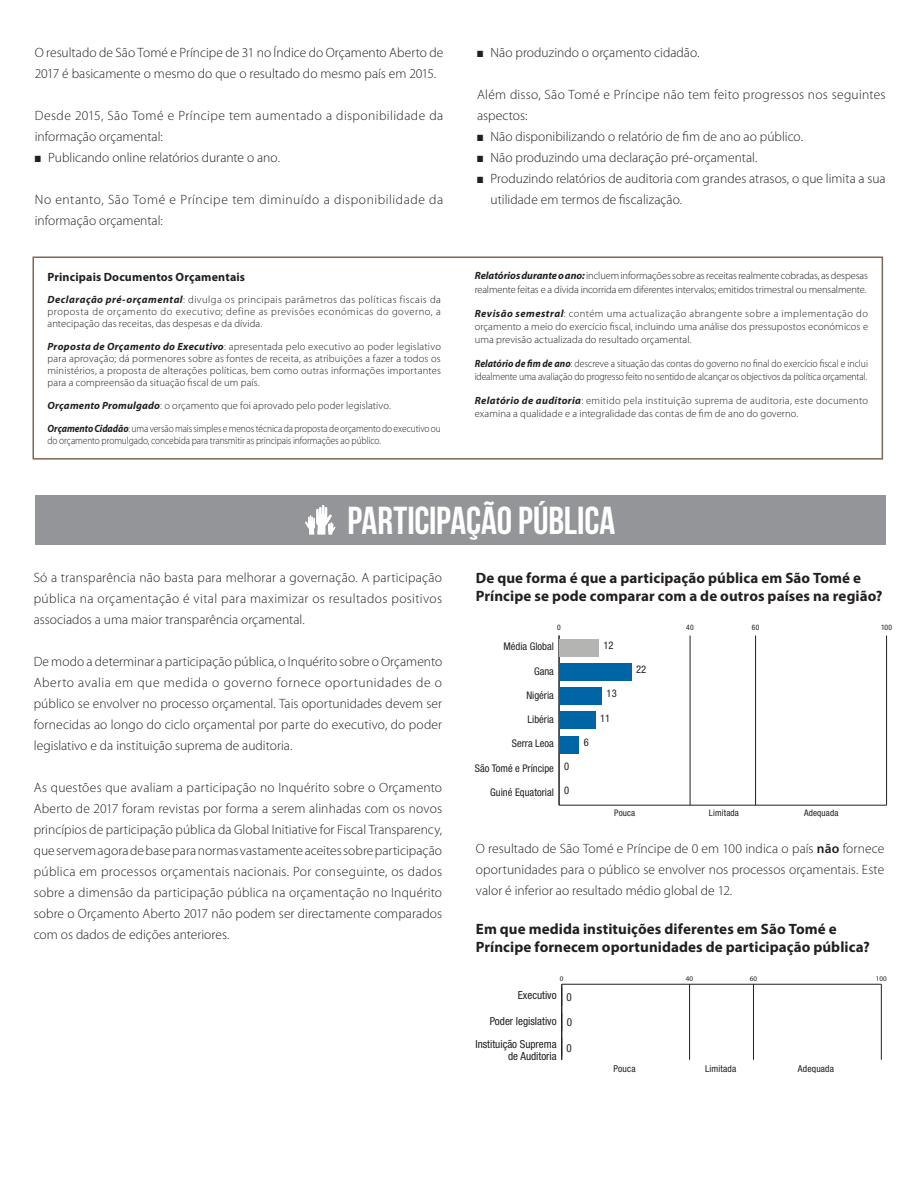
<style>
.page{position:relative;width:918px;height:1188px;background:#fff}
.page>*{position:absolute;margin:0;border:0;box-sizing:border-box;transform-origin:0 0}
.t1{font:39px "Bebas Neue";letter-spacing:-.005em;color:#fff}
.Text__Bold_Headings{font:700 15px/18px "Myriad Pro";letter-spacing:.005em;color:#231f20}
.Text{font:300 13.5px/21px "Myriad Pro";letter-spacing:.005em;color:#231f20;text-align:justify}
.Text-2{font:300 13.5px/21px "Myriad Pro";letter-spacing:.03em;color:#231f20}
.Text-3{font:300 13.5px/21px "Myriad Pro";letter-spacing:.035em;color:#231f20}
.Text__Key_Doc_Defini{font:700 12px "Myriad Pro";letter-spacing:.015em;color:#231f20}
.t2{font:condensed 11.1px/11.9px "Helvetica Neue LT Std";color:#231f20;text-align:right}
.Text__Key_Doc_Defini-2{font:300 10.5px/12px "Myriad Pro";letter-spacing:-.005em;color:#231f20;text-align:justify}
.Text__Key_Doc_Defini-3{font:300 10.5px/13.2px "Myriad Pro";letter-spacing:-.005em;color:#231f20;scale:.92 1}
.Text__Key_Doc_Defini-4{font:300 10.5px/12px "Myriad Pro";letter-spacing:-.005em;color:#231f20;scale:.9 1}
.Text__Key_Doc_Defini-5{font:300 10.5px/13.2px "Myriad Pro";letter-spacing:.02em;color:#231f20}
.t3{font:condensed 10.5px "Helvetica Neue LT Std";color:#231f20}
.t4{font:condensed 9.45px "Helvetica Neue LT Std";letter-spacing:.015em;color:#231f20}
.t5{font:condensed 9px "Helvetica Neue LT Std";letter-spacing:.015em;color:#231f20}
.t6{font:condensed 7.5px "Helvetica Neue LT Std";letter-spacing:.04em;color:#231f20}
.t7{font:7.05px "Myriad Pro";color:#231f20}
.s1{font-weight:700;font-style:italic}
.s2{font-weight:600}
</style>
<div class="page">
<div style="left:33px;top:256px;width:850px;height:204px;border:2px solid #7e6754"></div>
<hr style="left:562px;top:984px;width:319px;height:1px;background:#231f20">
<hr style="left:689px;top:984px;width:1px;height:76px;background:#231f20">
<hr style="left:753px;top:984px;width:1px;height:76px;background:#231f20">
<hr style="left:881px;top:984px;width:1px;height:76px;background:#231f20">
<hr style="left:561px;top:984px;width:1px;height:76px;background:#231f20">
<hr style="left:559px;top:805px;width:328px;height:1px;background:#231f20">
<hr style="left:690px;top:636px;width:1px;height:169px;background:#231f20">
<hr style="left:755px;top:636px;width:1px;height:169px;background:#231f20">
<hr style="left:886px;top:636px;width:1px;height:169px;background:#231f20">
<hr style="left:559px;top:636px;width:1px;height:169px;background:#231f20">
<div style="left:559px;top:639px;width:39px;height:17px;background:#b4b4b3"></div>
<div style="left:559px;top:663px;width:72px;height:18px;background:#0065a4"></div>
<div style="left:559px;top:687px;width:43px;height:18px;background:#0065a4"></div>
<div style="left:559px;top:712px;width:36px;height:17px;background:#0065a4"></div>
<div style="left:559px;top:736px;width:20px;height:17px;background:#0065a4"></div>
<div style="left:35px;top:496px;width:851px;height:49px;background:#939598"></div>
<svg style="left:305px;top:505px;width:30px;height:29px"></svg>
<p class="Text" style="left:35px;top:42px;width:410px">O resultado de São Tomé e Príncipe de 31 no Índice do Orçamento Aberto de<br>2017 é basicamente o mesmo do que o resultado do mesmo país em 2015.</p>
<p class="Text-2" style="left:35px;top:105px;width:410px">Desde 2015, São Tomé e Príncipe tem aumentado a disponibilidade da informação orçamental:</p>
<p class="Text" style="left:35px;top:147px;width:247px">■ Publicando online relatórios durante o ano.</p>
<p class="Text-3" style="left:35px;top:189px;width:410px">No entanto, São Tomé e Príncipe tem diminuído a disponibilidade da informação orçamental:</p>
<p class="Text__Key_Doc_Defini" style="left:48px;top:270px;width:199px">Principais Documentos Orçamentais</p>
<p class="Text__Key_Doc_Defini-2" style="left:48px;top:294px;width:395px"><span class="s1">Declaração pré-orçamental</span>: divulga os principais parâmetros das políticas fiscais da proposta de orçamento do executivo; define as previsões económicas do governo, a antecipação das receitas, das despesas e da dívida.</p>
<p class="Text__Key_Doc_Defini-2" style="left:48px;top:341px;width:395px"><span class="s1">Proposta de Orçamento do Executivo</span>: apresentada pelo executivo ao poder legislativo para aprovação; dá pormenores sobre as fontes de receita, as atribuições a fazer a todos os ministérios, a proposta de alterações políticas, bem como outras informações importantes para a compreensão da situação fiscal de um país.</p>
<p class="Text__Key_Doc_Defini-2" style="left:48px;top:400px;width:345px"><span class="s1">Orçamento Promulgado</span>: o orçamento que foi aprovado pelo poder legislativo.</p>
<p class="Text__Key_Doc_Defini-4" style="left:48px;top:422px;width:439px"><span class="s1">Orçamento Cidadão</span>: uma versão mais simples e menos técnica da proposta de orçamento do executivo ou do orçamento promulgado, concebida para transmitir as principais informações ao público.</p>
<p class="Text" style="left:477px;top:42px;width:224px">■ Não produzindo o orçamento cidadão.</p>
<p class="Text" style="left:477px;top:84px;width:410px">Além disso, São Tomé e Príncipe não tem feito progressos nos seguintes aspectos:</p>
<p class="Text" style="left:477px;top:126px;width:327px">■ Não disponibilizando o relatório de fim de ano ao público.</p>
<p class="Text" style="left:477px;top:147px;width:282px">■ Não produzindo uma declaração pré-orçamental.</p>
<p class="Text" style="left:491px;top:168px;width:397px;text-indent:-14px">■ Produzindo relatórios de auditoria com grandes atrasos, o que limita a sua utilidade em termos de fiscalização.</p>
<p class="Text__Key_Doc_Defini-2" style="left:475px;top:269px;width:395px;line-height:13.2px"><span class="s1">Relatórios durante o ano:</span> incluem informações sobre as receitas realmente cobradas, as despesas realmente feitas e a dívida incorrida em diferentes intervalos; emitidos trimestral ou mensalmente.</p>
<p class="Text__Key_Doc_Defini-2" style="left:475px;top:307px;width:395px;line-height:13.2px"><span class="s1">Revisão semestral</span>: contém uma actualização abrangente sobre a implementação do orçamento a meio do exercício fiscal, incluindo uma análise dos pressupostos económicos e uma previsão actualizada do resultado orçamental.</p>
<p class="Text__Key_Doc_Defini-3" style="left:475px;top:357px;width:429px"><span class="s1">Relatório de fim de ano</span>: descreve a situação das contas do governo no final do exercício fiscal e inclui idealmente uma avaliação do progresso feito no sentido de alcançar os objectivos da política orçamental.</p>
<p class="Text__Key_Doc_Defini-5" style="left:475px;top:394px;width:395px"><span class="s1">Relatório de auditoria</span>: emitido pela instituição suprema de auditoria, este documento examina a qualidade e a integralidade das contas de fim de ano do governo.</p>
<p class="t1" style="left:347px;top:500px;width:269px">PARTICIPAÇÃO PÚBLICA</p>
<p class="Text" style="left:34px;top:567px;width:410px">Só a transparência não basta para melhorar a governação. A participação pública na orçamentação é vital para maximizar os resultados positivos associados a uma maior transparência orçamental.</p>
<p class="Text" style="left:34px;top:651px;width:410px">De modo a determinar a participação pública, o Inquérito sobre o Orçamento Aberto avalia em que medida o governo fornece oportunidades de o público se envolver no processo orçamental. Tais oportunidades devem ser fornecidas ao longo do ciclo orçamental por parte do executivo, do poder legislativo e da instituição suprema de auditoria.</p>
<p class="Text" style="left:34px;top:777px;width:410px">As questões que avaliam a participação no Inquérito sobre o Orçamento Aberto de 2017 foram revistas por forma a serem alinhadas com os novos princípios de participação pública da Global Initiative for Fiscal Transparency, que servem agora de base para normas vastamente aceites sobre participação pública em processos orçamentais nacionais. Por conseguinte, os dados sobre a dimensão da participação pública na orçamentação no Inquérito sobre o Orçamento Aberto 2017 não podem ser directamente comparados com os dados de edições anteriores.</p>
<p class="Text__Bold_Headings" style="left:476px;top:569px;width:408px">De que forma é que a participação pública em São Tomé e<br>Príncipe se pode comparar com a de outros países na região?</p>
<p class="t6" style="left:557px;top:623px;width:5px">0</p>
<p class="t6" style="left:686px;top:623px;width:9px">40</p>
<p class="t6" style="left:752px;top:623px;width:9px">60</p>
<p class="t6" style="left:881px;top:623px;width:13px">100</p>
<p class="t3" style="left:603px;top:639px;width:12px">12</p>
<p class="t3" style="left:636px;top:663px;width:12px">22</p>
<p class="t3" style="left:607px;top:688px;width:12px">13</p>
<p class="t3" style="left:600px;top:712px;width:12px">11</p>
<p class="t3" style="left:584px;top:736px;width:7px">6</p>
<p class="t3" style="left:564px;top:760px;width:7px">0</p>
<p class="t3" style="left:490px;top:786px;width:80px">Guiné Equatorial 0</p>
<p class="t3" style="left:503px;top:641px;width:52px">Média Global</p>
<p class="t3" style="left:534px;top:665px;width:21px">Gana</p>
<p class="t3" style="left:526px;top:689px;width:29px">Nigéria</p>
<p class="t3" style="left:528px;top:713px;width:28px">Libéria</p>
<p class="t3" style="left:512px;top:738px;width:44px">Serra Leoa</p>
<p class="t3" style="left:475px;top:762px;width:81px">São Tomé e Príncipe</p>
<p class="t5" style="left:614px;top:808px;width:23px">Pouca</p>
<p class="t5" style="left:709px;top:808px;width:31px">Limitada</p>
<p class="t5" style="left:804px;top:808px;width:36px">Adequada</p>
<p class="Text" style="left:476px;top:838px;width:410px">O resultado de São Tomé e Príncipe de 0 em 100 indica o país <span class="s2">não</span> fornece oportunidades para o público se envolver nos processos orçamentais. Este valor é inferior ao resultado médio global de 12.</p>
<p class="Text__Bold_Headings" style="left:476px;top:920px;width:395px">Em que medida instituições diferentes em São Tomé e<br>Príncipe fornecem oportunidades de participação pública?</p>
<p class="t7" style="left:560px;top:975px;width:5px">0</p>
<p class="t7" style="left:686px;top:975px;width:9px">40</p>
<p class="t7" style="left:750px;top:975px;width:9px">60</p>
<p class="t7" style="left:876px;top:975px;width:12px">100</p>
<p class="t2" style="left:518px;top:990px;width:40px">Executivo</p>
<p class="t2" style="left:566px;top:991px;width:7px">0</p>
<p class="t2" style="left:490px;top:1015px;width:68px">Poder legislativo</p>
<p class="t2" style="left:567px;top:1016px;width:7px">0</p>
<p class="t2" style="left:475px;top:1038px;width:83px">Instituição Suprema de Auditoria</p>
<p class="t2" style="left:566px;top:1042px;width:7px">0</p>
<p class="t4" style="left:613px;top:1063px;width:24px">Pouca</p>
<p class="t4" style="left:705px;top:1063px;width:33px">Limitada</p>
<p class="t4" style="left:798px;top:1063px;width:38px">Adequada</p>
</div>
